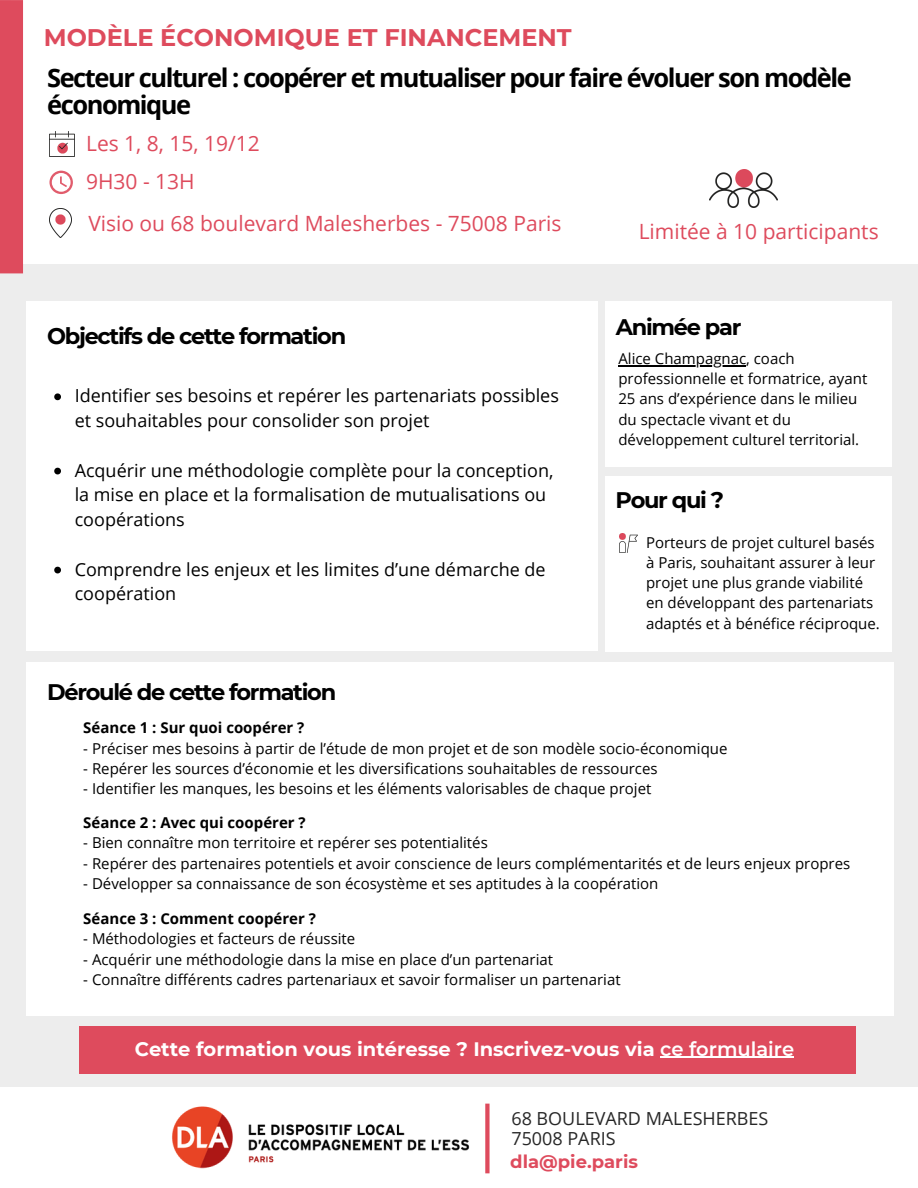
<style>
.page{position:relative;width:918px;height:1188px;background:#ededed}
.page>*{position:absolute;margin:0;border:0;box-sizing:border-box;transform-origin:0 0}
.t1{font:700 25.5px/27px "Open Sans";letter-spacing:-.055em;color:#000}
.t2{font:700 24px "Montserrat";color:#de4b5d}
.t3{font:700 22.5px "Montserrat";letter-spacing:-.055em;color:#000}
.t4{font:21px "Open Sans";color:#de4b5d}
.t5{font:700 19.5px "Montserrat";color:#fff}
.t6{font:18px/24.8px "Open Sans";color:#000}
.t7{font:18px "Open Sans";color:#272727}
.t8{font:700 18px "Montserrat";color:#de4b5d}
.t9{font:15px/20.2px "Open Sans";color:#000}
.t10{font:700 15px "Open Sans";color:#000}
.s1{font-weight:600}
</style>
<div class="page">
<div style="left:26px;top:662px;width:867px;height:353px;background:#fff"></div>
<div style="left:606px;top:477px;width:286px;height:175px;background:#fff"></div>
<div style="left:11px;top:0;width:907px;height:263px;background:#fff"></div>
<div style="left:0;top:0;width:23px;height:273px;background:#de4b5d"></div>
<div style="left:0;top:1087px;width:918px;height:101px;background:#fff"></div>
<div style="left:26px;top:302px;width:571px;height:349px;background:#fff"></div>
<div style="left:606px;top:302px;width:286px;height:165px;background:#fff"></div>
<svg style="left:489px;top:1104px;width:1px;height:69px"></svg>
<img style="left:172px;top:1103px;width:317px;height:71px">
<div style="left:80px;top:1027px;width:776px;height:47px;background:#de4b5d"></div>
<hr style="left:660px;top:1057px;width:134px;height:1px;background:#fff">
<svg style="left:49px;top:171px;width:24px;height:23px"></svg>
<img style="left:710px;top:170px;width:67px;height:37px">
<img style="left:49px;top:132px;width:25px;height:24px">
<img style="left:49px;top:209px;width:23px;height:29px">
<svg style="left:54px;top:393px;width:7px;height:7px"></svg>
<svg style="left:54px;top:468px;width:7px;height:6px"></svg>
<svg style="left:54px;top:567px;width:7px;height:6px"></svg>
<hr style="left:618px;top:365px;width:128px;height:1px;background:#000">
<img style="left:620px;top:533px;width:18px;height:20px">
<p class="t2" style="left:44px;top:23px;width:529px">MODÈLE ÉCONOMIQUE ET FINANCEMENT</p>
<p class="t1" style="left:47px;top:64px;width:806px">Secteur culturel : coopérer et mutualiser pour faire évoluer son modèle économique</p>
<p class="t4" style="left:86px;top:129px;width:175px">Les 1, 8, 15, 19/12</p>
<p class="t4" style="left:86px;top:166px;width:110px">9H30 - 13H</p>
<p class="t4" style="left:88px;top:209px;width:475px">Visio ou 68 boulevard Malesherbes - 75008 Paris</p>
<p class="t4" style="left:639px;top:216px;width:241px">Limitée à 10 participants</p>
<p class="t3" style="left:47px;top:322px;width:301px">Objectifs de cette formation</p>
<p class="t6" style="left:75px;top:383px;width:486px">Identifier ses besoins et repérer les partenariats possibles et souhaitables pour consolider son projet</p>
<p class="t6" style="left:75px;top:457px;width:480px">Acquérir une méthodologie complète pour la conception, la mise en place et la formalisation de mutualisations ou coopérations</p>
<p class="t6" style="left:75px;top:556px;width:472px">Comprendre les enjeux et les limites d’une démarche de coopération</p>
<p class="t3" style="left:47px;top:678px;width:291px">Déroulé de cette formation</p>
<p class="t3" style="left:616px;top:313px;width:127px">Animée par</p>
<p class="t9" style="left:618px;top:348px;width:250px">Alice Champagnac, coach professionnelle et formatrice, ayant<br>25 ans d’expérience dans le milieu du spectacle vivant et du développement culturel territorial.</p>
<p class="t3" style="left:616px;top:486px;width:110px">Pour qui ?</p>
<p class="t9" style="left:646px;top:532px;width:235px">Porteurs de projet culturel basés à Paris, souhaitant assurer à leur projet une plus grande viabilité en développant des partenariats adaptés et à bénéfice réciproque.</p>
<p class="t10" style="left:83px;top:717px;width:223px">Séance 1 : Sur quoi coopérer ?</p>
<p class="t9" style="left:83px;top:738px;width:646px">- Préciser mes besoins à partir de l’étude de mon projet et de son modèle socio-économique</p>
<p class="t9" style="left:83px;top:758px;width:576px">- Repérer les sources d’économie et les diversifications souhaitables de ressources</p>
<p class="t9" style="left:83px;top:778px;width:570px">- Identifier les manques, les besoins et les éléments valorisables de chaque projet</p>
<p class="t10" style="left:83px;top:812px;width:224px">Séance 2 : Avec qui coopérer ?</p>
<p class="t9" style="left:83px;top:833px;width:406px">- Bien connaître mon territoire et repérer ses potentialités</p>
<p class="t9" style="left:83px;top:853px;width:768px">- Repérer des partenaires potentiels et avoir conscience de leurs complémentarités et de leurs enjeux propres</p>
<p class="t9" style="left:83px;top:873px;width:577px">- Développer sa connaissance de son écosystème et ses aptitudes à la coopération</p>
<p class="t10" style="left:83px;top:908px;width:234px">Séance 3 : Comment coopérer ?</p>
<p class="t9" style="left:83px;top:928px;width:274px">- Méthodologies et facteurs de réussite</p>
<p class="t9" style="left:83px;top:949px;width:471px">- Acquérir une méthodologie dans la mise en place d’un partenariat</p>
<p class="t9" style="left:83px;top:969px;width:539px">- Connaître différents cadres partenariaux et savoir formaliser un partenariat</p>
<p class="t5" style="left:135px;top:1037px;width:661px">Cette formation vous intéresse ? Inscrivez-vous via <span class="s1">ce formulaire</span></p>
<p class="t7" style="left:511px;top:1106px;width:259px">68 BOULEVARD MALESHERBES</p>
<p class="t7" style="left:511px;top:1126px;width:106px">75008 PARIS</p>
<p class="t8" style="left:510px;top:1151px;width:129px">dla@pie.paris</p>
</div>
